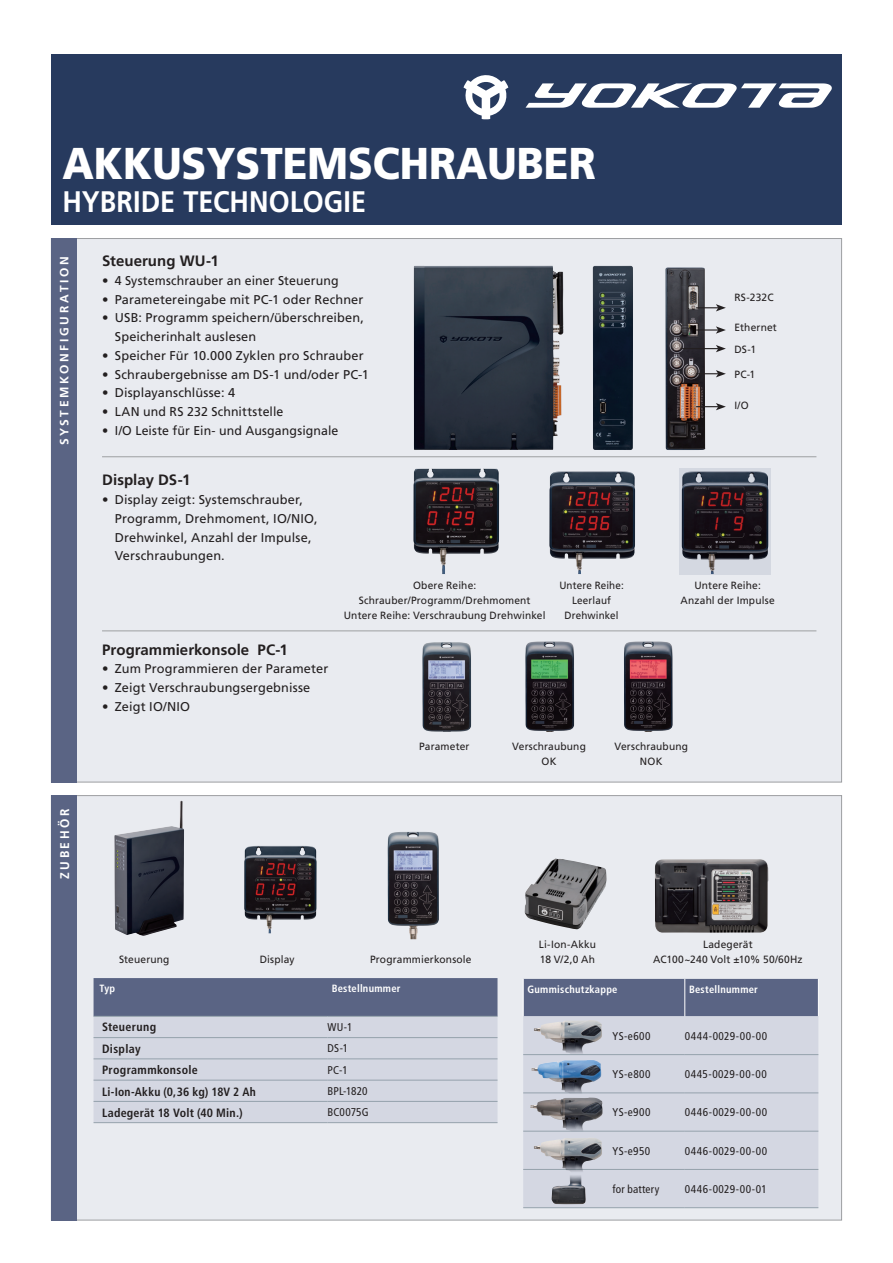
<style>
.page{position:relative;width:893px;height:1263px;background:#fff}
.page>*{position:absolute;margin:0;border:0;box-sizing:border-box;transform-origin:0 0}
.Normaal{font:900 44.55px "Frutiger LT Com";color:#fff;scale:.91 1}
.Normaal-2{font:700 29.7px "Frutiger LT Com";color:#fff;scale:.91 1}
.t1{font:700 15px "Frutiger LT Com";letter-spacing:.005em;color:#231f20}
.t2{font:12.75px/18.8px "Frutiger LT Com";letter-spacing:.01em;color:#231f20}
.t3{font:700 12.6px "Frutiger LT Com";letter-spacing:.215em;color:#fff;scale:.95 1}
.t4{font:700 condensed 12px "Frutiger LT Com";letter-spacing:.025em;color:#231f20}
.t5{font:700 12px "Frutiger LT Com";letter-spacing:.22em;color:#fff}
.t6{font:condensed 11.25px "Frutiger LT Com";letter-spacing:.035em;color:#231f20}
.t7{font:condensed 11.25px "Frutiger LT Com";letter-spacing:.015em;color:#231f20}
.t8{font:condensed 11.25px "Frutiger LT Com";letter-spacing:.01em;color:#231f20}
.t9{font:10.5px "Frutiger LT Com";letter-spacing:.015em;color:#231f20}
.tabel-header{font:700 condensed 10.5px "Frutiger LT Com";letter-spacing:.025em;color:#fff}
.t10{font:10.5px "Frutiger LT Com";letter-spacing:.015em;color:#231f20;scale:.94 1}
</style>
<div class="page">
<div style="left:51px;top:238px;width:791px;height:544px;background:#e9ebf0;border:1px solid #9d9fa2"></div>
<div style="left:51px;top:795px;width:791px;height:425px;background:#e9ebf0;border:1px solid #9d9fa2"></div>
<img style="left:413px;top:469px;width:72px;height:105px">
<img style="left:549px;top:471px;width:86px;height:103px">
<img style="left:682px;top:471px;width:86px;height:103px">
<img style="left:422px;top:642px;width:49px;height:90px">
<img style="left:525px;top:641px;width:49px;height:91px">
<img style="left:624px;top:641px;width:49px;height:91px">
<hr style="left:102px;top:630px;width:714px;height:1px;background:#9d9fa2">
<hr style="left:102px;top:456px;width:714px;height:1px;background:#9d9fa2">
<img style="left:414px;top:266px;width:149px;height:184px">
<img style="left:665px;top:267px;width:40px;height:183px">
<img style="left:593px;top:266px;width:40px;height:184px">
<svg style="left:696px;top:304px;width:30px;height:7px"></svg>
<hr style="left:696px;top:329px;width:22px;height:2px;background:#231f20">
<svg style="left:716px;top:326px;width:10px;height:8px"></svg>
<hr style="left:681px;top:348px;width:37px;height:1px;background:#231f20">
<svg style="left:716px;top:345px;width:10px;height:7px"></svg>
<svg style="left:696px;top:370px;width:30px;height:7px"></svg>
<svg style="left:696px;top:403px;width:30px;height:7px"></svg>
<div style="left:51px;top:54px;width:791px;height:170px;background:#273a5e"></div>
<div style="left:51px;top:238px;width:26px;height:544px;background:#5a6484"></div>
<svg style="left:525px;top:83px;width:307px;height:25px"></svg>
<svg style="left:463px;top:75px;width:45px;height:44px"></svg>
<div style="left:51px;top:795px;width:26px;height:425px;background:#5a6484"></div>
<img style="left:244px;top:846px;width:73px;height:87px">
<img style="left:388px;top:832px;width:51px;height:107px">
<img style="left:114px;top:800px;width:70px;height:136px">
<img style="left:655px;top:859px;width:113px;height:74px">
<img style="left:525px;top:858px;width:82px;height:71px">
<div style="left:524px;top:979px;width:294px;height:37px;background:#5a6484"></div>
<div style="left:523px;top:1016px;width:295px;height:191px;background:#d4d7e2"></div>
<hr style="left:684px;top:979px;width:1px;height:37px;background:#fff">
<hr style="left:523px;top:1054px;width:162px;height:1px;background:#95a2ac">
<hr style="left:685px;top:1054px;width:133px;height:1px;background:#95a2ac">
<hr style="left:523px;top:1093px;width:162px;height:1px;background:#95a2ac">
<hr style="left:685px;top:1093px;width:133px;height:1px;background:#95a2ac">
<hr style="left:523px;top:1131px;width:162px;height:1px;background:#95a2ac">
<hr style="left:685px;top:1131px;width:133px;height:1px;background:#95a2ac">
<hr style="left:523px;top:1169px;width:162px;height:1px;background:#95a2ac">
<hr style="left:685px;top:1169px;width:133px;height:1px;background:#95a2ac">
<hr style="left:523px;top:1207px;width:162px;height:1px;background:#95a2ac">
<hr style="left:685px;top:1207px;width:133px;height:1px;background:#95a2ac">
<hr style="left:523px;top:979px;width:1px;height:37px;background:#fff">
<hr style="left:818px;top:979px;width:1px;height:37px;background:#fff">
<img style="left:534px;top:1020px;width:55px;height:40px">
<img style="left:534px;top:1138px;width:55px;height:42px">
<img style="left:552px;top:1154px;width:34px;height:50px">
<img style="left:531px;top:1060px;width:58px;height:37px">
<img style="left:530px;top:1097px;width:73px;height:35px">
<svg style="left:94px;top:978px;width:403px;height:144px;background:#b2b7c8"></svg>
<hr style="left:327px;top:1037px;width:170px;height:1px;background:#95a2ac">
<hr style="left:327px;top:1058px;width:170px;height:1px;background:#95a2ac">
<hr style="left:327px;top:1080px;width:170px;height:1px;background:#95a2ac">
<hr style="left:327px;top:1101px;width:170px;height:1px;background:#95a2ac">
<hr style="left:327px;top:1122px;width:170px;height:1px;background:#95a2ac">
<hr style="left:94px;top:1016px;width:233px;height:1px;background:#95a2ac">
<hr style="left:327px;top:1016px;width:170px;height:1px;background:#95a2ac">
<hr style="left:94px;top:1037px;width:233px;height:1px;background:#95a2ac">
<hr style="left:94px;top:1058px;width:233px;height:1px;background:#95a2ac">
<hr style="left:94px;top:1080px;width:233px;height:1px;background:#95a2ac">
<hr style="left:94px;top:1101px;width:233px;height:1px;background:#95a2ac">
<hr style="left:94px;top:1122px;width:233px;height:1px;background:#95a2ac">
<p class="Normaal" style="left:62px;top:136px;width:588px">AKKUSYSTEMSCHRAUBER</p>
<p class="Normaal-2" style="left:62px;top:184px;width:335px">HYBRIDE TECHNOLOGIE</p>
<p class="t5" style="left:57px;top:445px;width:191px;rotate:-90deg">SYSTEMKONFIGURATION</p>
<p class="t1" style="left:102px;top:252px;width:118px">Steuerung WU-1</p>
<p class="t2" style="left:102px;top:271px;width:238px">• 4 Systemschrauber an einer Steuerung</p>
<p class="t2" style="left:102px;top:290px;width:263px">• Parametereingabe mit PC-1 oder Rechner</p>
<p class="t2" style="left:115px;top:309px;width:251px;text-indent:-13px">• USB: Programm speichern/überschreiben,<br>Speicherinhalt auslesen</p>
<p class="t2" style="left:102px;top:346px;width:263px">• Speicher Für 10.000 Zyklen pro Schrauber</p>
<p class="t2" style="left:102px;top:365px;width:268px">• Schraubergebnisse am DS-1 und/oder PC-1</p>
<p class="t2" style="left:102px;top:384px;width:135px">• Displayanschlüsse: 4</p>
<p class="t2" style="left:102px;top:402px;width:183px">• LAN und RS 232 Schnittstelle</p>
<p class="t2" style="left:102px;top:421px;width:238px">• I/O Leiste für Ein- und Ausgangsignale</p>
<p class="t1" style="left:102px;top:471px;width:90px">Display DS-1</p>
<p class="t2" style="left:102px;top:490px;width:202px">• Display zeigt: Systemschrauber,</p>
<p class="t2" style="left:115px;top:509px;width:204px">Programm, Drehmoment, IO/NIO,</p>
<p class="t2" style="left:115px;top:528px;width:198px">Drehwinkel, Anzahl der Impulse,</p>
<p class="t2" style="left:115px;top:547px;width:112px">Verschraubungen.</p>
<p class="t1" style="left:102px;top:640px;width:187px">Programmierkonsole PC-1</p>
<p class="t2" style="left:102px;top:659px;width:228px">• Zum Programmieren der Parameter</p>
<p class="t2" style="left:102px;top:678px;width:210px">• Zeigt Verschraubungsergebnisse</p>
<p class="t2" style="left:102px;top:697px;width:90px">• Zeigt IO/NIO</p>
<p class="t9" style="left:413px;top:579px;width:65px">Obere Reihe:</p>
<p class="t9" style="left:359px;top:594px;width:173px">Schrauber/Programm/Drehmoment</p>
<p class="t9" style="left:344px;top:609px;width:203px">Untere Reihe: Verschraubung Drehwinkel</p>
<p class="t10" style="left:559px;top:579px;width:70px">Untere Reihe:</p>
<p class="t10" style="left:572px;top:594px;width:43px">Leerlauf</p>
<p class="t10" style="left:564px;top:609px;width:59px">Drehwinkel</p>
<p class="t9" style="left:734px;top:291px;width:41px">RS-232C</p>
<p class="t9" style="left:734px;top:321px;width:44px">Ethernet</p>
<p class="t9" style="left:734px;top:344px;width:23px">DS-1</p>
<p class="t9" style="left:734px;top:368px;width:22px">PC-1</p>
<p class="t9" style="left:734px;top:399px;width:16px">I/O</p>
<p class="t9" style="left:694px;top:579px;width:68px">Untere Reihe:</p>
<p class="t9" style="left:681px;top:594px;width:96px">Anzahl der Impulse</p>
<p class="t3" style="left:57px;top:879px;width:76px;rotate:-90deg">ZUBEHÖR</p>
<p class="t9" style="left:419px;top:740px;width:52px">Parameter</p>
<p class="t9" style="left:614px;top:740px;width:75px">Verschraubung</p>
<p class="t9" style="left:640px;top:755px;width:24px">NOK</p>
<p class="t9" style="left:512px;top:740px;width:75px">Verschraubung</p>
<p class="t9" style="left:542px;top:755px;width:16px">OK</p>
<p class="t9" style="left:119px;top:953px;width:52px">Steuerung</p>
<p class="t9" style="left:260px;top:953px;width:36px">Display</p>
<p class="t9" style="left:370px;top:953px;width:103px">Programmierkonsole</p>
<p class="tabel-header" style="left:100px;top:982px;width:17px">Typ</p>
<p class="tabel-header" style="left:332px;top:982px;width:70px">Bestellnummer</p>
<p class="t4" style="left:102px;top:1020px;width:56px">Steuerung</p>
<p class="t6" style="left:327px;top:1021px;width:27px">WU-1</p>
<p class="t4" style="left:102px;top:1041px;width:40px">Display</p>
<p class="t6" style="left:327px;top:1042px;width:22px">DS-1</p>
<p class="t4" style="left:102px;top:1063px;width:97px">Programmkonsole</p>
<p class="t6" style="left:327px;top:1063px;width:22px">PC-1</p>
<p class="t4" style="left:102px;top:1084px;width:155px">Li-Ion-Akku (0,36 kg) 18V 2 Ah</p>
<p class="t6" style="left:327px;top:1084px;width:42px">BPL-1820</p>
<p class="t4" style="left:102px;top:1105px;width:142px">Ladegerät 18 Volt (40 Min.)</p>
<p class="t8" style="left:327px;top:1106px;width:43px">BC0075G</p>
<p class="t9" style="left:539px;top:938px;width:59px">Li-Ion-Akku</p>
<p class="t9" style="left:540px;top:953px;width:57px">18 V/2,0 Ah</p>
<p class="t9" style="left:703px;top:938px;width:51px">Ladegerät</p>
<p class="t9" style="left:653px;top:953px;width:151px">AC100~240 Volt ±10% 50/60Hz</p>
<p class="tabel-header" style="left:527px;top:983px;width:92px">Gummischutzkappe</p>
<p class="tabel-header" style="left:689px;top:983px;width:70px">Bestellnummer</p>
<p class="t6" style="left:612px;top:1029px;width:40px">YS-e600</p>
<p class="t6" style="left:685px;top:1029px;width:84px">0444-0029-00-00</p>
<p class="t6" style="left:612px;top:1067px;width:40px">YS-e800</p>
<p class="t6" style="left:685px;top:1067px;width:84px">0445-0029-00-00</p>
<p class="t6" style="left:612px;top:1106px;width:39px">YS-e900</p>
<p class="t6" style="left:685px;top:1106px;width:84px">0446-0029-00-00</p>
<p class="t6" style="left:612px;top:1144px;width:39px">YS-e950</p>
<p class="t6" style="left:685px;top:1144px;width:84px">0446-0029-00-00</p>
<p class="t7" style="left:612px;top:1182px;width:48px">for battery</p>
<p class="t6" style="left:685px;top:1182px;width:84px">0446-0029-00-01</p>
</div>
